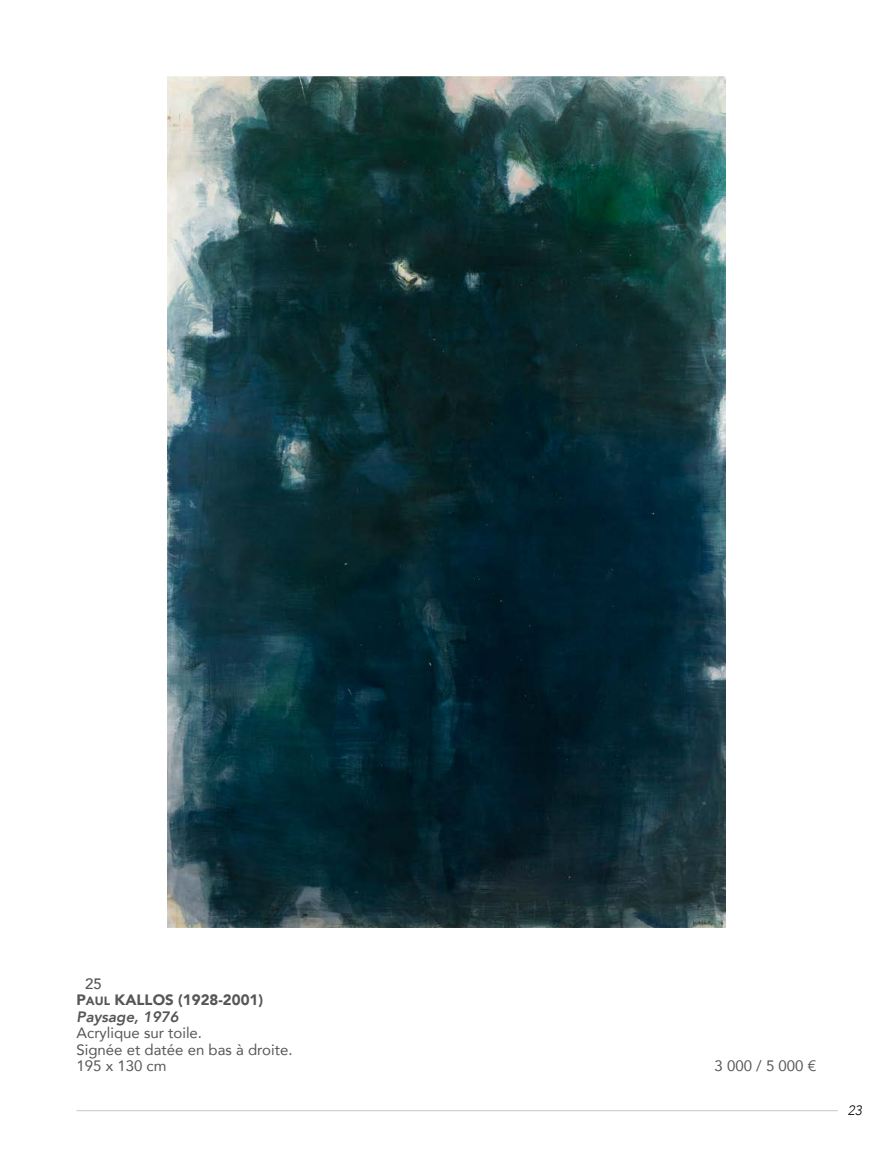
<style>
.page{position:relative;width:893px;height:1149px;background:#fff}
.page>*{position:absolute;margin:0;border:0;box-sizing:border-box;transform-origin:0 0}
.t1{font:15px/16.5px "Avenir";color:#565655}
.t2{font:15px "Avenir Black SC800";color:#565655}
.t3{font:italic 800 15px "Avenir";color:#565655}
.t4{font:500 15px "Avenir";color:#565655}
.t5{font:italic 300 13.5px "Avenir";color:#000}
.s1{font-size:12px}
</style>
<div class="page">
<hr style="left:77px;top:1109px;width:761px;height:1px;background:#c5c6c6">
<img style="left:168px;top:77px;width:557px;height:850px">
<p class="t4" style="left:85px;top:970px;width:18px">25</p>
<p class="t2" style="left:77px;top:986px;width:60px">P<span class="s1">aul</span> KALLOS</p>
<p class="t2" style="left:178px;top:986px;width:86px">(1928-2001)</p>
<p class="t3" style="left:77px;top:1007px;width:104px">Paysage, 1976</p>
<p class="t1" style="left:77px;top:1023px;width:217px">Acrylique sur toile.<br>Signée et datée en bas à droite.<br>195 x 130 cm</p>
<p class="t1" style="left:715px;top:1056px;width:103px">3 000 / 5 000 €</p>
<p class="t5" style="left:848px;top:1102px;width:16px">23</p>
</div>
